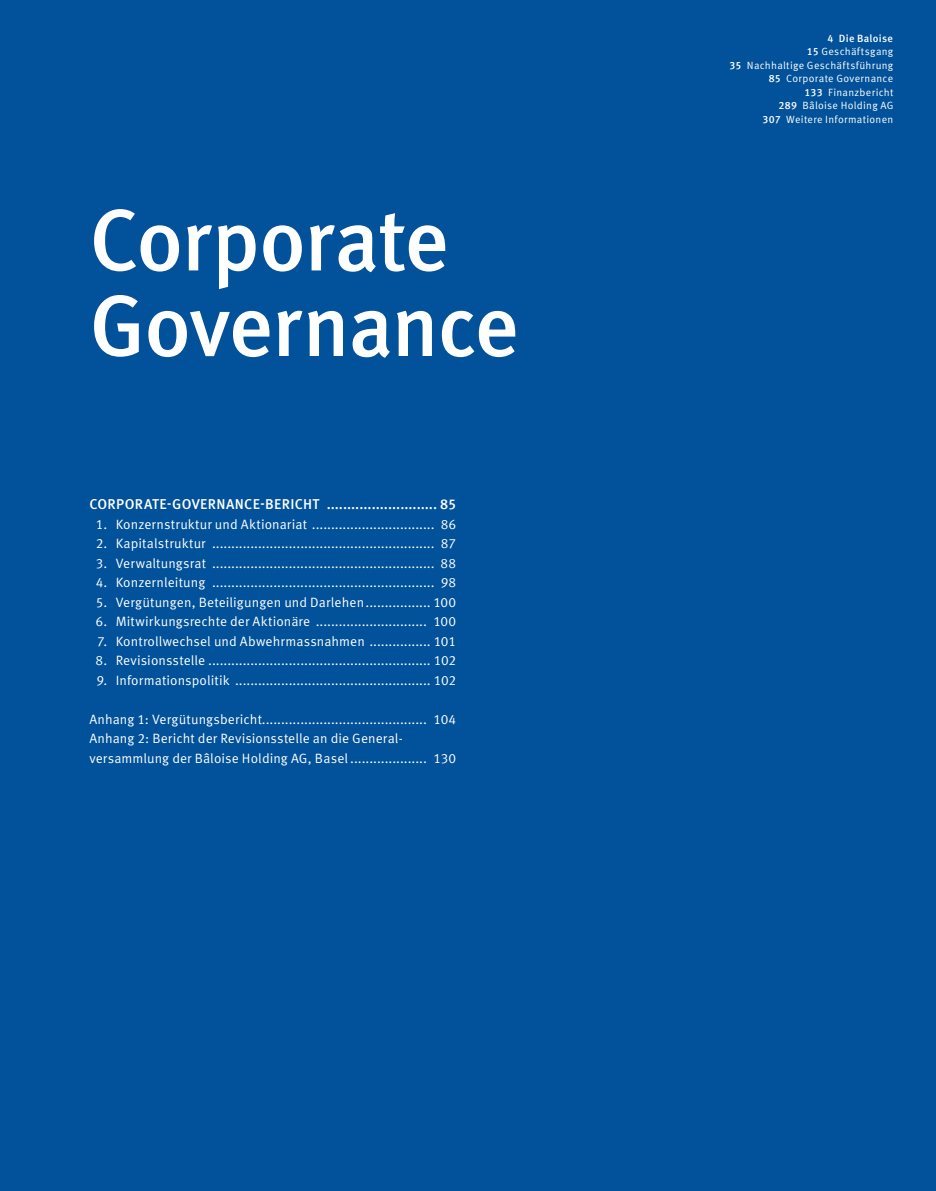
<style>
.page{position:relative;width:936px;height:1191px;background:#fff}
.page>*{position:absolute;margin:0;border:0;box-sizing:border-box;transform-origin:0 0}
.t1{font:500 87px/85.5px "Meta OT";letter-spacing:-.02em;color:#fff}
.t2{font:500 14.25px "Meta OT";letter-spacing:.02em;color:#fff}
.t3{font:13.5px/19.5px "Meta OT";letter-spacing:.005em;color:#fff}
.t4{font:10.5px/13.5px "Meta OT";letter-spacing:.025em;color:#fff;text-align:right}
.s1{font-weight:500}
</style>
<div class="page">
<div style="left:0;top:0;width:935px;height:1191px;background:#01529a"></div>
<h1 class="t1" style="left:89px;top:199px;width:431px">Corporate<br>Governance</h1>
<p class="t2" style="left:89px;top:495px;width:368px">CORPORATE-GOVERNANCE-BERICHT ........................... 85</p>
<p class="t3" style="left:96px;top:514px;width:362px">1. Konzernstruktur und Aktionariat ................................ 86</p>
<p class="t3" style="left:96px;top:534px;width:362px">2. Kapitalstruktur .......................................................... 87</p>
<p class="t3" style="left:96px;top:553px;width:362px">3. Verwaltungsrat .......................................................... 88</p>
<p class="t3" style="left:96px;top:573px;width:362px">4. Konzernleitung .......................................................... 98</p>
<p class="t3" style="left:96px;top:592px;width:362px">5. Vergütungen, Beteiligungen und Darlehen................. 100</p>
<p class="t3" style="left:96px;top:612px;width:362px">6. Mitwirkungsrechte der Aktionäre ............................. 100</p>
<p class="t3" style="left:97px;top:631px;width:360px">7. Kontrollwechsel und Abwehrmassnahmen ................ 101</p>
<p class="t3" style="left:96px;top:651px;width:362px">8. Revisionsstelle .......................................................... 102</p>
<p class="t3" style="left:96px;top:670px;width:361px">9. Informationspolitik ................................................... 102</p>
<p class="t3" style="left:89px;top:709px;width:368px">Anhang 1: Vergütungsbericht........................................... 104<br>Anhang 2: Bericht der Revisionsstelle an die General&shy;versammlung der Bâloise Holding AG, Basel .................... 130</p>
<p class="t4" style="left:729px;top:32px;width:165px"><span class="s1">4 Die Baloise<br>15</span> Geschäftsgang<br><span class="s1">35</span> Nachhaltige Geschäftsführung<br><span class="s1">85</span> Corporate Governance<br><span class="s1">133</span> Finanzbericht<br><span class="s1">289</span> Bâloise Holding AG<br><span class="s1">307</span> Weitere Informationen</p>
</div>
